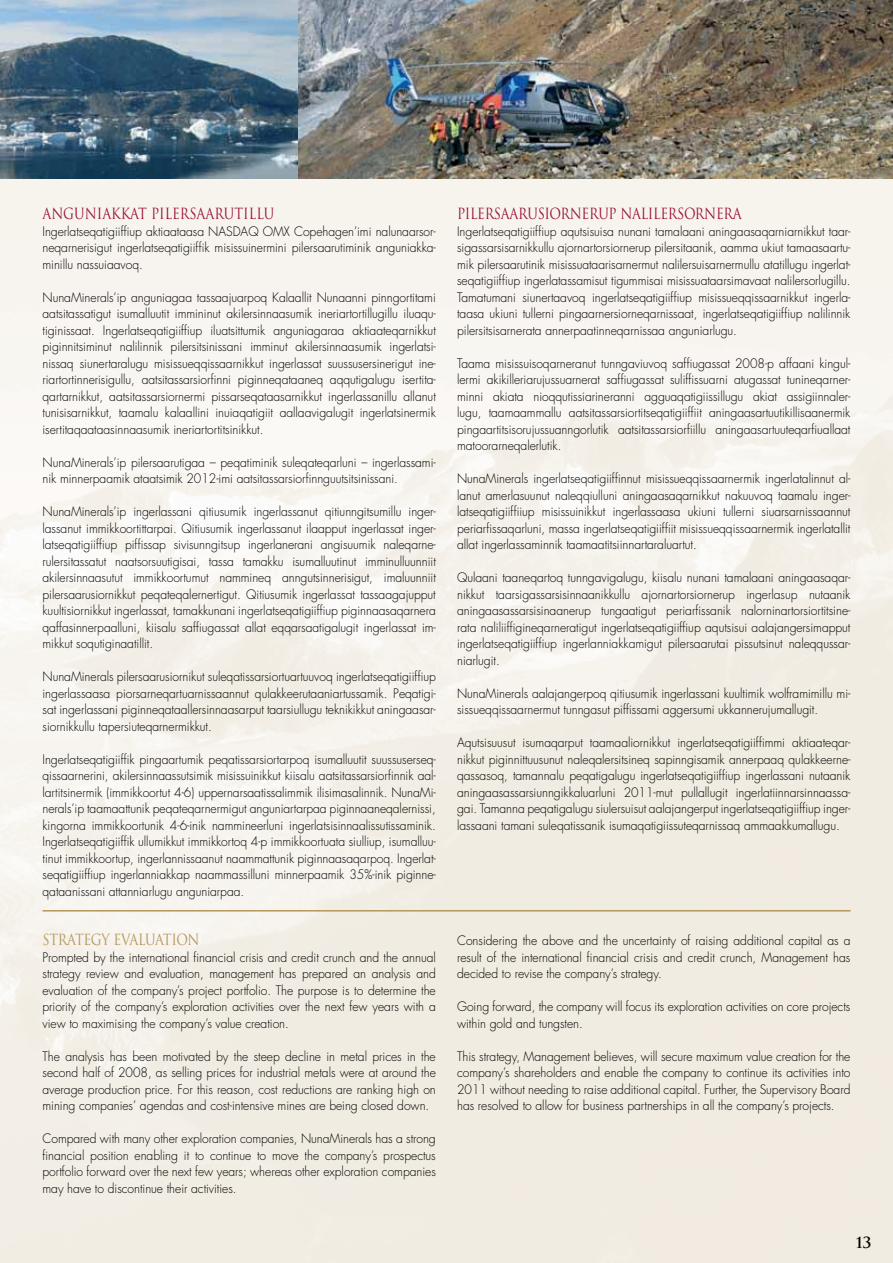
<style>
.page{position:relative;width:893px;height:1263px;background:#fff}
.page>*{position:absolute;margin:0;border:0;box-sizing:border-box;transform-origin:0 0}
.t1{font:15px "Trajan Pro";letter-spacing:-.025em;color:#9c1134;scale:.85 1}
.t2{font:15px "Trajan Pro";letter-spacing:-.025em;color:#b4975a;scale:.85 1}
.t3{font:700 15px "Trajan";color:#000}
.t4{font:300 12.75px/16.5px "Futura Std";letter-spacing:-.005em;color:#000;text-align:justify;scale:.95 1}
</style>
<div class="page">
<img style="left:0;top:0;width:893px;height:179px">
<hr style="left:43px;top:910px;width:807px;height:1px;background:#b4975a">
<p class="t1" style="left:43px;top:204px;width:13px">ANGUNIAKKAT</p>
<p class="t1" style="left:151px;top:204px;width:11px">PILERSAARUTILLU</p>
<p class="t4" style="left:43px;top:223px;width:416px">Ingerlatseqatigiiffiup aktiaataasa NASDAQ OMX Copehagen’imi nalunaarsor&shy;neqarnerisigut ingerlatseqatigiiffik misissuinermini pilersaarutiminik anguniakka&shy;minillu nassuiaavoq.</p>
<p class="t4" style="left:43px;top:289px;width:416px">NunaMinerals’ip anguniagaa tassaajuarpoq Kalaallit Nunaanni pinngortitami aatsitassatigut isumalluutit immininut akilersinnaasumik ineriartortillugillu iluaqu&shy;tiginissaat. Ingerlatseqatigiiffiup iluatsittumik anguniagaraa aktiaateqarnikkut piginnitsiminut nalilinnik pilersitsinissani imminut akilersinnaasumik ingerlatsi&shy;nissaq siunertaralugu misissueqqissaarnikkut ingerlassat suussusersinerigut ine&shy;riartortinnerisigullu, aatsitassarsiorfinni piginneqataaneq aqqutigalugu isertita&shy;qartarnikkut, aatsitassarsiornermi pissarseqataasarnikkut ingerlassanillu allanut tunisisarnikkut, taamalu kalaallini inuiaqatigiit aallaavigalugit ingerlatsinermik isertitaqaataasinnaasumik ineriartortitsinikkut.</p>
<p class="t4" style="left:43px;top:454px;width:416px">NunaMinerals’ip pilersaarutigaa – peqatiminik suleqateqarluni – ingerlassami&shy;nik minnerpaamik ataatsimik 2012-imi aatsitassarsiorfinnguutsitsinissani.</p>
<p class="t4" style="left:43px;top:503px;width:416px">NunaMinerals’ip ingerlassani qitiusumik ingerlassanut qitiunngitsumillu inger&shy;lassanut immikkoortittarpai. Qitiusumik ingerlassanut ilaapput ingerlassat inger&shy;latseqatigiiffiup piffissap sivisunngitsup ingerlanerani angisuumik naleqarne&shy;rulersitassatut naatsorsuutigisai, tassa tamakku isumalluutinut imminulluunniit akilersinnaasutut immikkoortumut nammineq anngutsinnerisigut, imaluunniit pilersaarusiornikkut peqateqalernertigut. Qitiusumik ingerlassat tassaagajupput kuultisiornikkut ingerlassat, tamakkunani ingerlatseqatigiiffiup piginnaasaqarnera qaffasinnerpaalluni, kiisalu saffiugassat allat eqqarsaatigalugit ingerlassat im&shy;mikkut soqutiginaatillit.</p>
<p class="t4" style="left:43px;top:668px;width:416px">NunaMinerals pilersaarusiornikut suleqatissarsiortuartuuvoq ingerlatseqatigiiffiup ingerlassaasa piorsarneqartuarnissaannut qulakkeerutaaniartussamik. Peqatigi&shy;sat ingerlassani piginneqataallersinnaasarput taarsiullugu teknikikkut aningaasar&shy;siornikkullu tapersiuteqarnermikkut.</p>
<p class="t4" style="left:43px;top:751px;width:416px">Ingerlatseqatigiiffik pingaartumik peqatissarsiortarpoq isumalluutit suussuserseq&shy;qissaarnerini, akilersinnaassutsimik misissuinikkut kiisalu aatsitassarsiorfinnik aal&shy;lartitsinermik (immikkoortut 4-6) uppernarsaatissalimmik ilisimasalinnik. NunaMi&shy;nerals’ip taamaattunik peqateqarnermigut anguniartarpaa piginnaaneqalernissi, kingorna immikkoortunik 4-6-inik nammineerluni ingerlatsisinnaalissutissaminik.<br>Ingerlatseqatigiiffik ullumikkut immikkortoq 4-p immikkoortuata siulliup, isumalluu&shy;tinut immikkoortup, ingerlannissaanut naammattunik piginnaasaqarpoq. Ingerlat&shy;seqatigiiffiup ingerlanniakkap naammassilluni minnerpaamik 35%-inik piginne&shy;qataanissani attanniarlugu anguniarpaa.</p>
<p class="t2" style="left:43px;top:930px;width:186px">S TRATEGY EVALUATION</p>
<p class="t4" style="left:43px;top:949px;width:415px">Prompted by the international financial crisis and credit crunch and the annual strategy review and evaluation, management has prepared an analysis and evaluation of the company’s project portfolio. The purpose is to determine the priority of the company’s exploration activities over the next few years with a view to maximising the company’s value creation.</p>
<p class="t4" style="left:43px;top:1048px;width:416px">The analysis has been motivated by the steep decline in metal prices in the second half of 2008, as selling prices for industrial metals were at around the average production price. For this reason, cost reductions are ranking high on mining companies’ agendas and cost-intensive mines are being closed down.</p>
<p class="t4" style="left:43px;top:1130px;width:416px">Compared with many other exploration companies, NunaMinerals has a strong financial position enabling it to continue to move the company’s prospectus portfolio forward over the next few years; whereas other exploration companies may have to discontinue their activities.</p>
<p class="t1" style="left:457px;top:204px;width:336px">PILERSAARUSIORNERUP NALILERSORNERA</p>
<p class="t4" style="left:457px;top:223px;width:416px">Ingerlatseqatigiiffiup aqutsisuisa nunani tamalaani aningaasaqarniarnikkut taar&shy;sigassarsisarnikkullu ajornartorsiornerup pilersitaanik, aamma ukiut tamaasaartu&shy;mik pilersaarutinik misissuataarisarnermut nalilersuisarnermullu atatillugu ingerlat&shy;seqatigiiffiup ingerlatassamisut tigummisai misissuataarsimavaat nalilersorlugillu.<br>Tamatumani siunertaavoq ingerlatseqatigiiffiup misissueqqissaarnikkut ingerla&shy;taasa ukiuni tullerni pingaarnersiorneqarnissaat, ingerlatseqatigiiffiup nalilinnik pilersitsisarnerata annerpaatinneqarnissaa anguniarlugu.</p>
<p class="t4" style="left:457px;top:355px;width:416px">Taama misissuisoqarneranut tunngaviuvoq saffiugassat 2008-p affaani kingul&shy;lermi akikilleriarujussuarnerat saffiugassat suliffissuarni atugassat tunineqarner&shy;minni akiata nioqqutissiarineranni agguaqatigiissillugu akiat assigiinnaler&shy;lugu, taamaammallu aatsitassarsiortitseqatigiiffiit aningaasartuutikillisaanermik pingaartitsisorujussuanngorlutik aatsitassarsiorfiillu aningaasartuuteqarfiuallaat matoorarneqalerlutik.</p>
<p class="t4" style="left:457px;top:470px;width:416px">NunaMinerals ingerlatseqatigiiffinnut misissueqqissaarnermik ingerlatalinnut al&shy;lanut amerlasuunut naleqqiulluni aningaasaqarnikkut nakuuvoq taamalu inger&shy;latseqatigiiffiiup misissuinikkut ingerlassaasa ukiuni tullerni siuarsarnissaannut periarfissaqarluni, massa ingerlatseqatigiiffiit misissueqqissaarnermik ingerlatallit allat ingerlassaminnik taamaatitsiinnartaraluartut.</p>
<p class="t4" style="left:457px;top:569px;width:416px">Qulaani taaneqartoq tunngavigalugu, kiisalu nunani tamalaani aningaasaqar&shy;nikkut taarsigassarsisinnaanikkullu ajornartorsiornerup ingerlasup nutaanik aningaasassarsisinaanerup tungaatigut periarfissanik nalorninartorsiortitsine&shy;rata naliliiffigineqarneratigut ingerlatseqatigiiffiup aqutsisui aalajangersimapput ingerlatseqatigiiffiup ingerlanniakkamigut pilersaarutai pissutsinut naleqqussar&shy;niarlugit.</p>
<p class="t4" style="left:457px;top:685px;width:416px">NunaMinerals aalajangerpoq qitiusumik ingerlassani kuultimik wolframimillu mi&shy;sissueqqissaarnermut tunngasut piffissami aggersumi ukkannerujumallugit.</p>
<p class="t4" style="left:457px;top:734px;width:416px">Aqutsisuusut isumaqarput taamaaliornikkut ingerlatseqatigiiffimmi aktiaateqar&shy;nikkut piginnittuusunut naleqalersitsineq sapinngisamik annerpaaq qulakkeerne&shy;qassasoq, tamannalu peqatigalugu ingerlatseqatigiiffiup ingerlassani nutaanik aningaasassarsiunngikkaluarluni 2011-mut pullallugit ingerlatiinnarsinnaassa&shy;gai. Tamanna peqatigalugu siulersuisut aalajangerput ingerlatseqatigiiffiup inger&shy;lassaani tamani suleqatissanik isumaqatigiissuteqarnissaq ammaakkumallugu.</p>
<p class="t4" style="left:457px;top:932px;width:416px">Considering the above and the uncertainty of raising additional capital as a result of the international financial crisis and credit crunch, Management has decided to revise the company’s strategy.</p>
<p class="t4" style="left:457px;top:998px;width:415px">Going forward, the company will focus its exploration activities on core projects within gold and tungsten.</p>
<p class="t4" style="left:457px;top:1048px;width:416px">This strategy, Management believes, will secure maximum value creation for the company’s shareholders and enable the company to continue its activities into 2011 without needing to raise additional capital. Further, the Supervisory Board has resolved to allow for business partnerships in all the company’s projects.</p>
<p class="t3" style="left:856px;top:1233px;width:17px">13</p>
</div>
